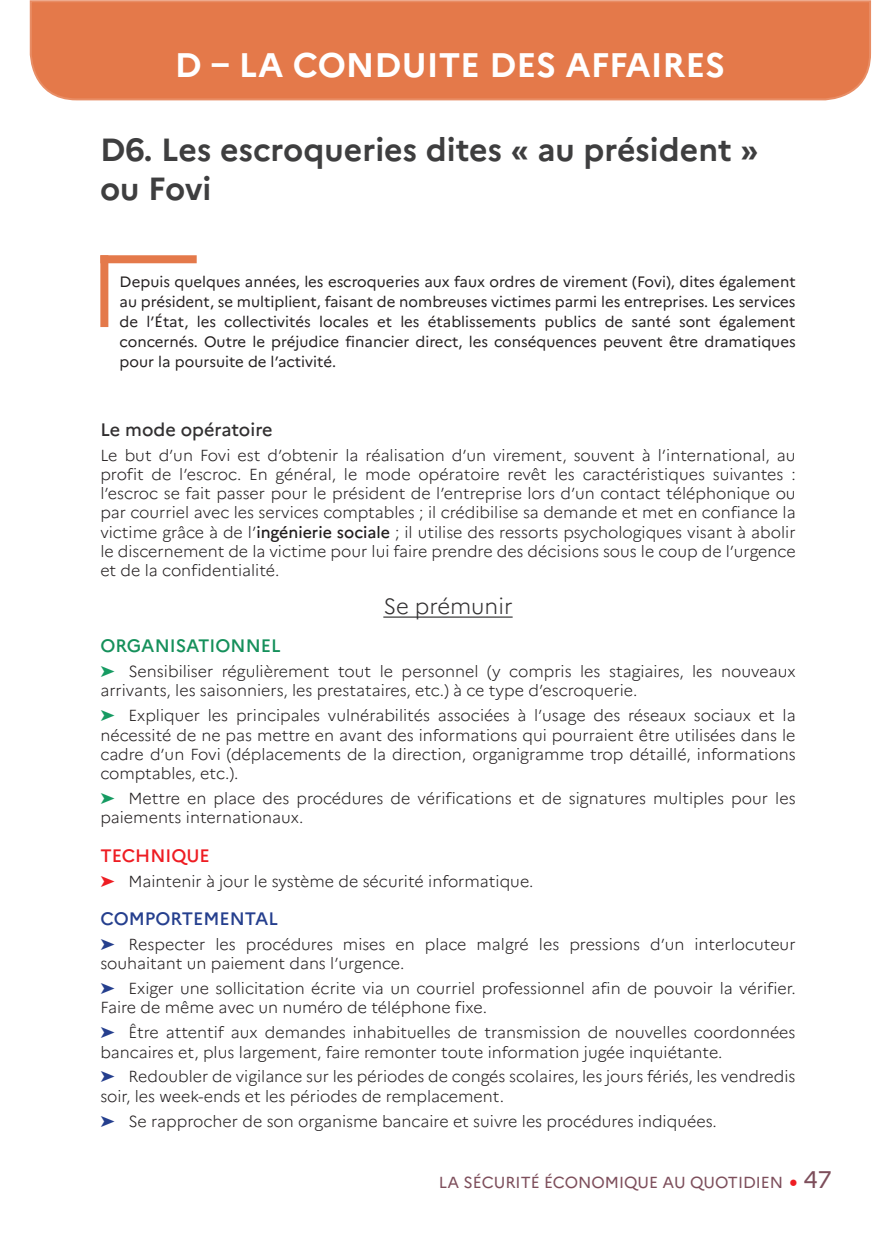
<style>
.page{position:relative;width:896px;height:1248px;background:#fff}
.page>*{position:absolute;margin:0;border:0;box-sizing:border-box;transform-origin:0 0}
.TITRE_GENERAL-H1{font:700 34px "Marianne";color:#fff}
.Titre_FICHE-H2{font:700 32px/38.4px "Marianne";color:#3e3e3f}
.SURTITRE1{font:300 22px "Marianne";color:#312f30}
.SURTITRE-Texte_coura{font:500 18px "Marianne";color:#312f30}
.SOUS-TITRE2-couleurs{font:500 18px "Marianne";color:#15905b}
.SOUS-TITRE2-couleurs-2{font:500 18px "Marianne";color:#253f8e}
.SOUS-TITRE2-couleurs-3{font:500 18px "Marianne";color:#ee1d23}
.TEXTE_COURANT_FICHE{font:300 16px/19.2px "Marianne";color:#231f20}
.t1{font:16px "Marianne";color:#7d4e5b}
.INTRO{font:15px/20px "Marianne";color:#231f20;text-align:justify}
.s1{font-weight:500}
.s2{font-family:"Minion Pro";font-size:24px;color:#ee1d23}
.s3{font-size:24px}
</style>
<div class="page">
<svg style="left:29px;top:0;width:842px;height:101px;background:#e47d50"></svg>
<div style="left:102px;top:50px;width:696px;height:30px;background:#e4794a"></div>
<div style="left:101px;top:49px;width:698px;height:32px;border:2px solid #e4794a"></div>
<div style="left:100px;top:255px;width:97px;height:8px;background:#e4794a"></div>
<div style="left:100px;top:255px;width:8px;height:72px;background:#e4794a"></div>
<hr style="left:383px;top:616px;width:130px;height:1px;background:#0d0d0d">
<p class="TITRE_GENERAL-H1" style="left:175px;top:44px;width:552px">D – LA CONDUITE DES AFFAIRES</p>
<p class="Titre_FICHE-H2" style="left:100px;top:130px;width:660px">D6. Les escroqueries dites « au président » ou Fovi</p>
<p class="INTRO" style="left:120px;top:271px;width:677px">Depuis quelques années, les escroqueries aux faux ordres de virement (Fovi), dites également au président, se multiplient, faisant de nombreuses victimes parmi les entreprises. Les services de l’État, les collectivités locales et les établissements publics de santé sont également concernés. Outre le préjudice financier direct, les conséquences peuvent être dramatiques pour la poursuite de l’activité.</p>
<p class="SURTITRE-Texte_coura" style="left:100px;top:418px;width:174px">Le mode opératoire</p>
<p class="TEXTE_COURANT_FICHE" style="left:100px;top:445px;width:697px;text-align:justify">Le but d’un Fovi est d’obtenir la réalisation d’un virement, souvent à l’international, au profit de l’escroc. En général, le mode opératoire revêt les caractéristiques suivantes : l’escroc se fait passer pour le président de l’entreprise lors d’un contact téléphonique ou par courriel avec les services comptables ; il crédibilise sa demande et met en confiance la victime grâce à de l’<span class="s1">ingénierie sociale</span> ; il utilise des ressorts psychologiques visant à abolir le discernement de la victime pour lui faire prendre des décisions sous le coup de l’urgence et de la confidentialité.</p>
<p class="SURTITRE1" style="left:383px;top:592px;width:131px">Se prémunir</p>
<p class="SOUS-TITRE2-couleurs" style="left:100px;top:635px;width:182px">ORGANISATIONNEL</p>
<p class="TEXTE_COURANT_FICHE" style="left:100px;top:662px;width:697px;text-indent:28px">Sensibiliser régulièrement tout le personnel (y compris les stagiaires, les nouveaux arrivants, les saisonniers, les prestataires, etc.) à ce type d’escroquerie.</p>
<p class="TEXTE_COURANT_FICHE" style="left:100px;top:706px;width:697px;text-align:justify;text-indent:28px">Expliquer les principales vulnérabilités associées à l’usage des réseaux sociaux et la nécessité de ne pas mettre en avant des informations qui pourraient être utilisées dans le cadre d’un Fovi (déplacements de la direction, organigramme trop détaillé, informations comptables, etc.).</p>
<p class="TEXTE_COURANT_FICHE" style="left:100px;top:788px;width:697px;text-indent:28px">Mettre en place des procédures de vérifications et de signatures multiples pour les paiements internationaux.</p>
<p class="SOUS-TITRE2-couleurs-3" style="left:100px;top:844px;width:111px">TECHNIQUE</p>
<p class="TEXTE_COURANT_FICHE" style="left:128px;top:871px;width:407px">Maintenir à jour le système de sécurité informatique.</p>
<p class="SOUS-TITRE2-couleurs-2" style="left:100px;top:907px;width:179px">COMPORTEMENTAL</p>
<p class="TEXTE_COURANT_FICHE" style="left:100px;top:934px;width:697px;text-indent:28px">Respecter les procédures mises en place malgré les pressions d’un interlocuteur souhaitant un paiement dans l’urgence.</p>
<p class="TEXTE_COURANT_FICHE" style="left:100px;top:978px;width:697px;text-indent:28px">Exiger une sollicitation écrite via un courriel professionnel afin de pouvoir la vérifier.<br>Faire de même avec un numéro de téléphone fixe.</p>
<p class="TEXTE_COURANT_FICHE" style="left:100px;top:1022px;width:697px;text-indent:28px">Être attentif aux demandes inhabituelles de transmission de nouvelles coordonnées bancaires et, plus largement, faire remonter toute information jugée inquiétante.</p>
<p class="TEXTE_COURANT_FICHE" style="left:100px;top:1066px;width:697px;text-indent:28px">Redoubler de vigilance sur les périodes de congés scolaires, les jours fériés, les vendredis soir, les week-ends et les périodes de remplacement.</p>
<p class="TEXTE_COURANT_FICHE" style="left:128px;top:1110px;width:590px">Se rapprocher de son organisme bancaire et suivre les procédures indiquées.</p>
<p class="t1" style="left:439px;top:1172px;width:394px">LA SÉCURITÉ ÉCONOMIQUE AU QUOTIDIEN <span class="s2">•</span> <span class="s3">47</span></p>
</div>
